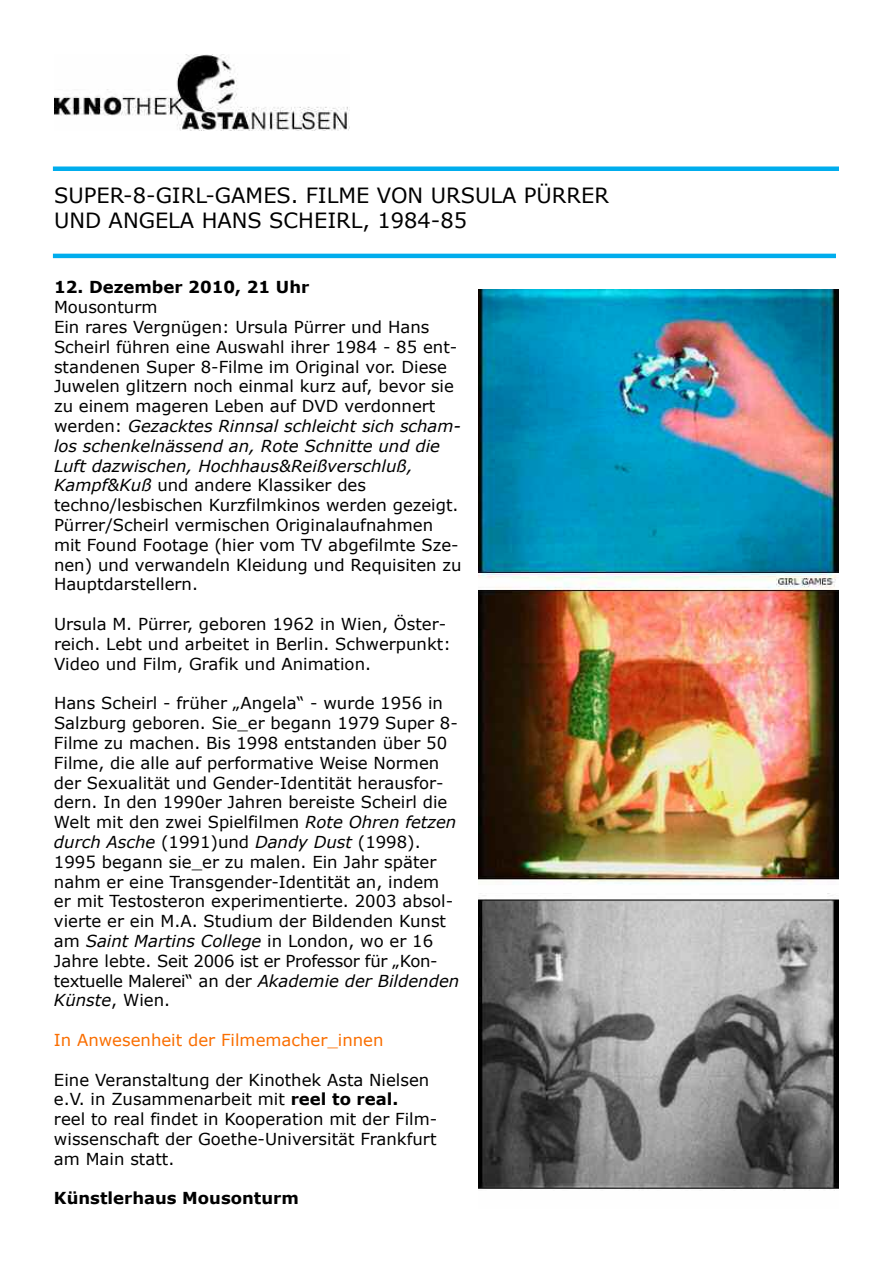
<style>
.page{position:relative;width:893px;height:1263px;background:#fff}
.page>*{position:absolute;margin:0;border:0;box-sizing:border-box;transform-origin:0 0}
.t1{font:21px/25.2px "Verdana";color:#000}
.t2{font:16.5px/19.8px "Verdana";color:#000}
.t3{font:700 16.5px "Verdana";color:#000}
.t4{font:16.5px "Verdana";color:#fa6e00}
.s1{font-style:italic}
.s2{font-weight:700}
</style>
<div class="page">
<div style="left:53px;top:166px;width:786px;height:5px;background:#00aded"></div>
<hr style="left:53px;top:254px;width:783px;height:4px;background:#00aded">
<img style="left:54px;top:54px;width:295px;height:77px">
<img style="left:478px;top:289px;width:361px;height:902px">
<p class="t1" style="left:54px;top:182px;width:556px">SUPER-8-GIRL-GAMES. FILME VON URSULA PÜRRER<br>UND ANGELA HANS SCHEIRL, 1984-85</p>
<p class="t3" style="left:54px;top:277px;width:257px">12. Dezember 2010, 21 Uhr</p>
<p class="t2" style="left:54px;top:297px;width:409px">Mousonturm<br>Ein rares Vergnügen: Ursula Pürrer und Hans Scheirl führen eine Auswahl ihrer 1984 - 85 ent&shy;standenen Super 8-Filme im Original vor. Diese Juwelen glitzern noch einmal kurz auf, bevor sie zu einem mageren Leben auf DVD verdonnert werden: <span class="s1">Gezacktes Rinnsal schleicht sich scham&shy;los schenkelnässend an, Rote Schnitte und die Luft dazwischen, Hochhaus&amp;Reißverschluß, Kampf&amp;Kuß</span> und andere Klassiker des techno/lesbischen Kurzfilmkinos werden gezeigt.<br>Pürrer/Scheirl vermischen Originalaufnahmen mit Found Footage (hier vom TV abgefilmte Sze&shy;nen) und verwandeln Kleidung und Requisiten zu Hauptdarstellern.</p>
<p class="t2" style="left:54px;top:614px;width:398px">Ursula M. Pürrer, geboren 1962 in Wien, Öster&shy;reich. Lebt und arbeitet in Berlin. Schwerpunkt:<br>Video und Film, Grafik und Animation.</p>
<p class="t2" style="left:54px;top:693px;width:407px">Hans Scheirl - früher „Angela“ - wurde 1956 in Salzburg geboren. Sie_er begann 1979 Super 8- Filme zu machen. Bis 1998 entstanden über 50<br>Filme, die alle auf performative Weise Normen der Sexualität und Gender-Identität herausfor&shy;dern. In den 1990er Jahren bereiste Scheirl die Welt mit den zwei Spielfilmen <span class="s1">Rote Ohren fetzen durch Asche</span> (1991)und <span class="s1">Dandy Dust</span> (1998).<br>1995 begann sie_er zu malen. Ein Jahr später nahm er eine Transgender-Identität an, indem er mit Testosteron experimentierte. 2003 absol&shy;vierte er ein M.A. Studium der Bildenden Kunst am <span class="s1">Saint Martins College</span> in London, wo er 16<br>Jahre lebte. Seit 2006 ist er Professor für „Kon&shy;textuelle Malerei“ an der <span class="s1">Akademie der Bildenden Künste</span>, Wien.</p>
<p class="t4" style="left:54px;top:1029px;width:331px">In Anwesenheit der Filmemacher_innen</p>
<p class="t2" style="left:54px;top:1069px;width:385px">Eine Veranstaltung der Kinothek Asta Nielsen e.V. in Zusammenarbeit mit <span class="s2">reel to real.<br></span>reel to real findet in Kooperation mit der Film&shy;wissenschaft der Goethe-Universität Frankfurt am Main statt.</p>
<p class="t3" style="left:54px;top:1188px;width:246px">Künstlerhaus Mousonturm</p>
</div>
